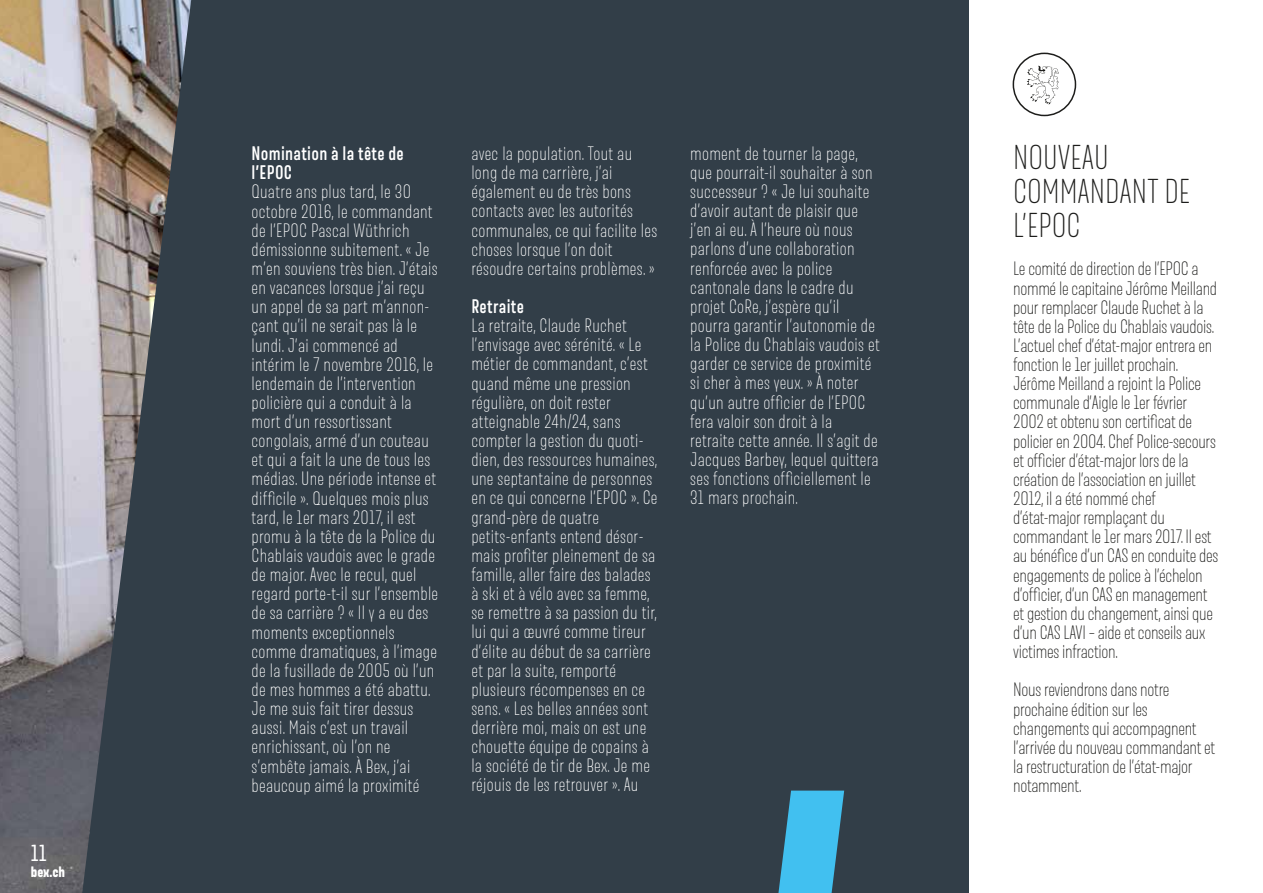
<style>
.page{position:relative;width:1263px;height:893px;background:#323e48}
.page>*{position:absolute;margin:0;border:0;box-sizing:border-box;transform-origin:0 0}
.t1{font:200 34.05px/34px "Merlod Norme";color:#1d1d1b}
.t2{font:23.1px "Merlod Norme";color:#fff}
.t3{font:200 19.2px/19.2px "Merlod Norme";letter-spacing:.015em;color:#fff}
.t4{font:200 19.2px/19.2px "Merlod Norme";letter-spacing:-.015em;color:#1d1d1b}
.t5{font:600 19.2px/19.2px "Merlod Norme";letter-spacing:.015em;color:#fff}
.t6{font:900 14.85px "Merlod Norme";color:#fff}
</style>
<div class="page">
<img style="left:0;top:0;width:191px;height:893px">
<div style="left:970px;top:0;width:293px;height:893px;background:#fff"></div>
<svg style="left:778px;top:791px;width:66px;height:102px"></svg>
<div style="left:1012px;top:53px;width:64px;height:63px;border:2px solid #1d1d1b;border-radius:50%"></div>
<svg style="left:1027px;top:66px;width:32px;height:38px"></svg>
<p class="t2" style="left:31px;top:838px;width:18px">11</p>
<p class="t6" style="left:31px;top:862px;width:36px">bex.ch</p>
<p class="t5" style="left:252px;top:143px;width:154px">Nomination à la tête de l’EPOC</p>
<p class="t3" style="left:252px;top:182px;width:188px">Quatre ans plus tard, le 3O octobre 2O16, le commandant de l’EPOC Pascal Wüthrich démissionne subitement. « Je m’en souviens très bien. J’étais en vacances lorsque j’ai reçu un appel de sa part m’annon&shy;çant qu’il ne serait pas là le lundi. J’ai commencé ad intérim le 7 novembre 2O16, le lendemain de l’intervention policière qui a conduit à la mort d’un ressortissant congolais, armé d’un couteau et qui a fait la une de tous les médias. Une période intense et difficile ». Quelques mois plus tard, le 1er mars 2O17, il est promu à la tête de la Police du<br>Chablais vaudois avec le grade de major. Avec le recul, quel regard porte-t-il sur l’ensemble de sa carrière ? « Il y a eu des moments exceptionnels comme dramatiques, à l’image de la fusillade de 2OO5 où l’un de mes hommes a été abattu.<br>Je me suis fait tirer dessus aussi. Mais c’est un travail enrichissant, où l’on ne s’embête jamais. À Bex, j’ai beaucoup aimé la proximité</p>
<p class="t3" style="left:471px;top:143px;width:187px">avec la population. Tout au long de ma carrière, j’ai également eu de très bons contacts avec les autorités communales, ce qui facilite les choses lorsque l’on doit résoudre certains problèmes. »</p>
<p class="t5" style="left:471px;top:296px;width:54px">Retraite</p>
<p class="t3" style="left:471px;top:315px;width:188px">La retraite, Claude Ruchet l’envisage avec sérénité. « Le métier de commandant, c’est quand même une pression régulière, on doit rester atteignable 24h/24, sans compter la gestion du quoti&shy;dien, des ressources humaines, une septantaine de personnes en ce qui concerne l’EPOC ». Ce grand-père de quatre petits-enfants entend désor&shy;mais profiter pleinement de sa famille, aller faire des balades à ski et à vélo avec sa femme, se remettre à sa passion du tir, lui qui a œuvré comme tireur d’élite au début de sa carrière et par la suite, remporté plusieurs récompenses en ce sens. « Les belles années sont derrière moi, mais on est une chouette équipe de copains à la société de tir de Bex. Je me réjouis de les retrouver ». Au</p>
<p class="t3" style="left:690px;top:143px;width:191px">moment de tourner la page, que pourrait-il souhaiter à son successeur ? « Je lui souhaite d’avoir autant de plaisir que j’en ai eu. À l’heure où nous parlons d’une collaboration renforcée avec la police cantonale dans le cadre du projet CoRe, j’espère qu’il pourra garantir l’autonomie de la Police du Chablais vaudois et garder ce service de proximité si cher à mes yeux. » À noter qu’un autre officier de l’EPOC fera valoir son droit à la retraite cette année. Il s’agit de<br>Jacques Barbey, lequel quittera ses fonctions officiellement le<br>31 mars prochain.</p>
<h1 class="t1" style="left:1013px;top:139px;width:179px">NOUVEAU<br>COMMANDANT DE<br>L’EPOC</h1>
<p class="t4" style="left:1013px;top:259px;width:207px">Le comité de direction de l’EPOC a nommé le capitaine Jérôme Meilland pour remplacer Claude Ruchet à la tête de la Police du Chablais vaudois.<br>L’actuel chef d’état-major entrera en fonction le 1er juillet prochain.<br>Jérôme Meilland a rejoint la Police communale d’Aigle le 1er février 2OO2 et obtenu son certificat de policier en 2OO4. Chef Police-secours et officier d’état-major lors de la création de l’association en juillet 2O12, il a été nommé chef d’état-major remplaçant du commandant le 1er mars 2O17. Il est au bénéfice d’un CAS en conduite des engagements de police à l’échelon d’officier, d’un CAS en management et gestion du changement, ainsi que d’un CAS LAVI – aide et conseils aux victimes infraction.</p>
<p class="t4" style="left:1013px;top:680px;width:204px">Nous reviendrons dans notre prochaine édition sur les changements qui accompagnent l’arrivée du nouveau commandant et la restructuration de l’état-major notamment.</p>
</div>
